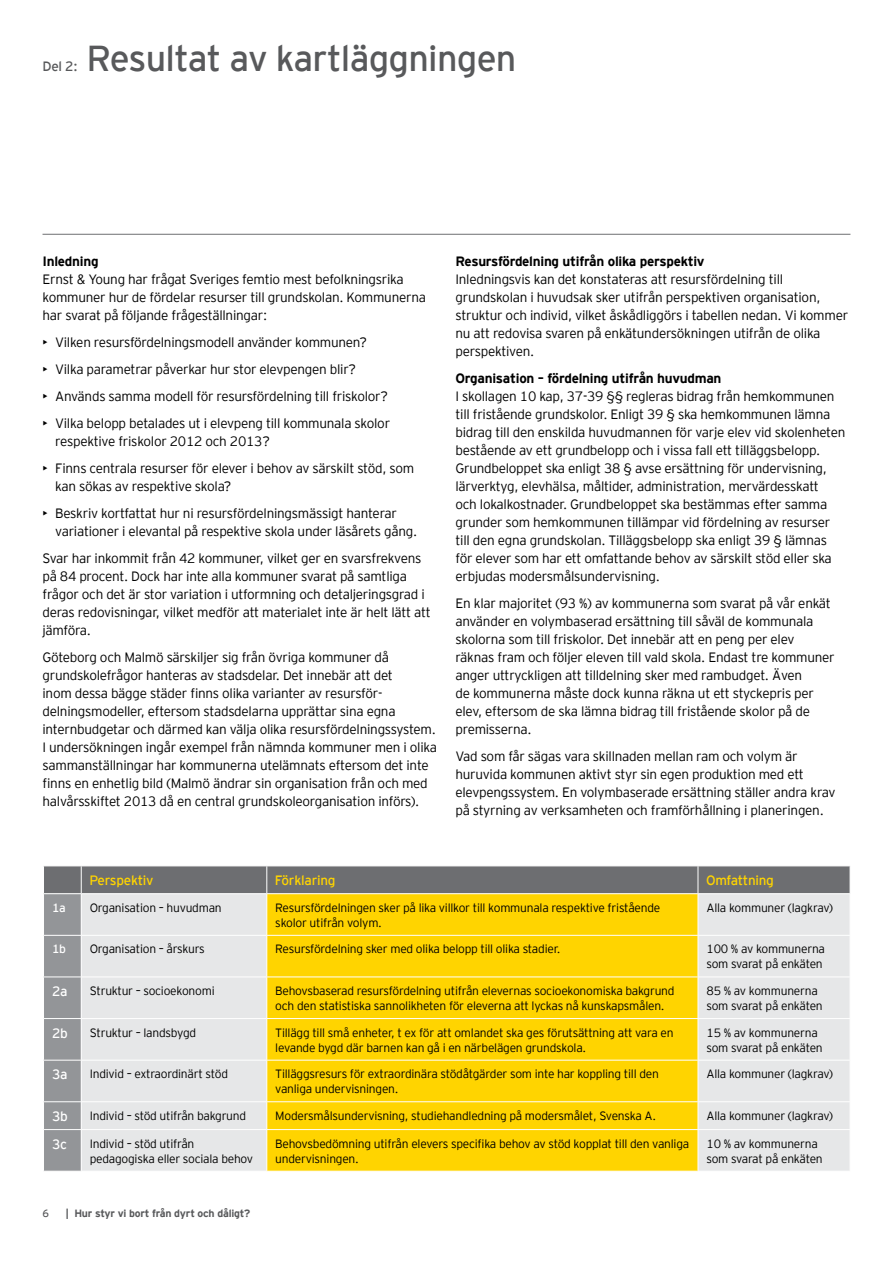
<style>
.page{position:relative;width:893px;height:1263px;background:#fff}
.page>*{position:absolute;margin:0;border:0;box-sizing:border-box;transform-origin:0 0}
.t1{font:36px "EY Interstate";letter-spacing:-.02em;color:#58595b}
.t2{font:300 13.5px/18px "EY Interstate";letter-spacing:-.02em;color:#000}
.t3{font:700 13.5px "EY Interstate";letter-spacing:-.02em;color:#000}
.t4{font:13.5px "EY Interstate";letter-spacing:-.02em;color:#ffd400}
.t5{font:13.5px "EY Interstate";letter-spacing:-.02em;color:#fff}
.t6{font:13.5px "EY Interstate";color:#58595b}
.t7{font:300 12px/15px "EY Interstate";letter-spacing:-.02em;color:#000}
.t8{font:12px "EY Interstate";color:#fff}
.t9{font:700 10.5px "EY Interstate";letter-spacing:-.02em;color:#58595b}
.t10{font:10.5px "EY Interstate";color:#58595b}
</style>
<div class="page">
<hr style="left:43px;top:234px;width:807px;height:1px;background:#6d6e71">
<svg style="left:43px;top:866px;width:807px;height:305px;background:#e4d06c"></svg>
<hr style="left:43px;top:893px;width:38px;height:1px;background:#fff">
<hr style="left:81px;top:893px;width:186px;height:1px;background:#fff">
<hr style="left:267px;top:893px;width:431px;height:1px;background:#fff">
<hr style="left:698px;top:893px;width:152px;height:1px;background:#fff">
<p class="t6" style="left:43px;top:57px;width:37px">Del 2:</p>
<h1 class="t1" style="left:86px;top:33px;width:432px">Resultat av kartläggningen</h1>
<p class="t3" style="left:43px;top:251px;width:58px">Inledning</p>
<p class="t2" style="left:43px;top:269px;width:385px">Ernst &amp; Young har frågat Sveriges femtio mest befolkningsrika kommuner hur de fördelar resurser till grundskolan. Kommunerna har svarat på följande frågeställningar:</p>
<p class="t2" style="left:43px;top:332px;width:326px">• Vilken resursfördelningsmodell använder kommunen?</p>
<p class="t2" style="left:43px;top:359px;width:315px">• Vilka parametrar påverkar hur stor elevpengen blir?</p>
<p class="t2" style="left:43px;top:386px;width:347px">• Används samma modell för resursfördelning till friskolor?</p>
<p class="t2" style="left:55px;top:413px;width:336px;text-indent:-13px">• Vilka belopp betalades ut i elevpeng till kommunala skolor respektive friskolor 2012 och 2013?</p>
<p class="t2" style="left:55px;top:458px;width:360px;text-indent:-13px">• Finns centrala resurser för elever i behov av särskilt stöd, som kan sökas av respektive skola?</p>
<p class="t2" style="left:55px;top:503px;width:363px;text-indent:-13px">• Beskriv kortfattat hur ni resursfördelningsmässigt hanterar variationer i elevantal på respektive skola under läsårets gång.</p>
<p class="t2" style="left:43px;top:548px;width:390px">Svar har inkommit från 42 kommuner, vilket ger en svarsfrekvens på 84 procent. Dock har inte alla kommuner svarat på samtliga frågor och det är stor variation i utformning och detaljeringsgrad i deras redovisningar, vilket medför att materialet inte är helt lätt att jämföra.</p>
<p class="t2" style="left:43px;top:647px;width:396px">Göteborg och Malmö särskiljer sig från övriga kommuner då grundskolefrågor hanteras av stadsdelar. Det innebär att det<br>inom dessa bägge städer finns olika varianter av resursför&shy;delningsmodeller, eftersom stadsdelarna upprättar sina egna internbudgetar och därmed kan välja olika resursfördelningssystem.<br>I undersökningen ingår exempel från nämnda kommuner men i olika sammanställningar har kommunerna utelämnats eftersom det inte finns en enhetlig bild (Malmö ändrar sin organisation från och med halvårsskiftet 2013 då en central grundskoleorganisation införs).</p>
<p class="t3" style="left:455px;top:251px;width:251px">Resursfördelning utifrån olika perspektiv</p>
<p class="t2" style="left:455px;top:269px;width:394px">Inledningsvis kan det konstateras att resursfördelning till grundskolan i huvudsak sker utifrån perspektiven organisation, struktur och individ, vilket åskådliggörs i tabellen nedan. Vi kommer nu att redovisa svaren på enkätundersökningen utifrån de olika perspektiven.</p>
<p class="t3" style="left:455px;top:368px;width:267px">Organisation – fördelning utifrån huvudman</p>
<p class="t2" style="left:455px;top:386px;width:391px">I skollagen 10 kap, 37-39 §§ regleras bidrag från hemkommunen till fristående grundskolor. Enligt 39 § ska hemkommunen lämna bidrag till den enskilda huvudmannen för varje elev vid skolenheten bestående av ett grundbelopp och i vissa fall ett tilläggsbelopp.<br>Grundbeloppet ska enligt 38 § avse ersättning för undervisning, lärverktyg, elevhälsa, måltider, administration, mervärdesskatt<br>och lokalkostnader. Grundbeloppet ska bestämmas efter samma grunder som hemkommunen tillämpar vid fördelning av resurser till den egna grundskolan. Tilläggsbelopp ska enligt 39 § lämnas för elever som har ett omfattande behov av särskilt stöd eller ska erbjudas modersmålsundervisning.</p>
<p class="t2" style="left:455px;top:593px;width:381px">En klar majoritet (93 %) av kommunerna som svarat på vår enkät använder en volymbaserad ersättning till såväl de kommunala skolorna som till friskolor. Det innebär att en peng per elev räknas fram och följer eleven till vald skola. Endast tre kommuner anger uttryckligen att tilldelning sker med rambudget. Även<br>de kommunerna måste dock kunna räkna ut ett styckepris per elev, eftersom de ska lämna bidrag till fristående skolor på de premisserna.</p>
<p class="t2" style="left:455px;top:746px;width:382px">Vad som får sägas vara skillnaden mellan ram och volym är huruvida kommunen aktivt styr sin egen produktion med ett elevpengssystem. En volymbaserade ersättning ställer andra krav på styrning av verksamheten och framförhållning i planeringen.</p>
<p class="t4" style="left:89px;top:871px;width:66px">Perspektiv</p>
<p class="t4" style="left:275px;top:871px;width:62px">Förklaring</p>
<p class="t4" style="left:706px;top:871px;width:69px">Omfattning</p>
<p class="t8" style="left:52px;top:899px;width:15px">1a</p>
<p class="t7" style="left:90px;top:899px;width:134px">Organisation – huvudman</p>
<p class="t7" style="left:275px;top:899px;width:386px">Resursfördelningen sker på lika villkor till kommunala respektive fristående skolor utifrån volym.</p>
<p class="t7" style="left:706px;top:899px;width:128px">Alla kommuner (lagkrav)</p>
<p class="t8" style="left:52px;top:941px;width:16px">1b</p>
<p class="t7" style="left:90px;top:941px;width:116px">Organisation – årskurs</p>
<p class="t7" style="left:275px;top:941px;width:287px">Resursfördelning sker med olika belopp till olika stadier.</p>
<p class="t7" style="left:706px;top:941px;width:120px">100 % av kommunerna som svarat på enkäten</p>
<p class="t5" style="left:52px;top:982px;width:17px">2a</p>
<p class="t7" style="left:90px;top:982px;width:126px">Struktur – socioekonomi</p>
<p class="t7" style="left:275px;top:982px;width:401px">Behovsbaserad resursfördelning utifrån elevernas socioekonomiska bakgrund och den statistiska sannolikheten för eleverna att lyckas nå kunskapsmålen.</p>
<p class="t7" style="left:706px;top:982px;width:118px">85 % av kommunerna som svarat på enkäten</p>
<p class="t5" style="left:52px;top:1023px;width:17px">2b</p>
<p class="t7" style="left:90px;top:1024px;width:108px">Struktur – landsbygd</p>
<p class="t7" style="left:275px;top:1024px;width:400px">Tillägg till små enheter, t ex för att omlandet ska ges förutsättning att vara en levande bygd där barnen kan gå i en närbelägen grundskola.</p>
<p class="t7" style="left:706px;top:1024px;width:118px">15 % av kommunerna som svarat på enkäten</p>
<p class="t5" style="left:52px;top:1065px;width:17px">3a</p>
<p class="t7" style="left:90px;top:1066px;width:140px">Individ – extraordinärt stöd</p>
<p class="t7" style="left:275px;top:1066px;width:385px">Tilläggsresurs för extraordinära stödåtgärder som inte har koppling till den vanliga undervisningen.</p>
<p class="t7" style="left:706px;top:1066px;width:128px">Alla kommuner (lagkrav)</p>
<p class="t5" style="left:52px;top:1107px;width:17px">3b</p>
<p class="t7" style="left:90px;top:1107px;width:158px">Individ – stöd utifrån bakgrund</p>
<p class="t7" style="left:275px;top:1107px;width:382px">Modersmålsundervisning, studiehandledning på modersmålet, Svenska A.</p>
<p class="t7" style="left:706px;top:1107px;width:128px">Alla kommuner (lagkrav)</p>
<p class="t5" style="left:52px;top:1134px;width:17px">3c</p>
<p class="t7" style="left:90px;top:1135px;width:165px">Individ – stöd utifrån pedagogiska eller sociala behov</p>
<p class="t7" style="left:275px;top:1135px;width:415px">Behovsbedömning utifrån elevers specifika behov av stöd kopplat till den vanliga undervisningen.</p>
<p class="t7" style="left:706px;top:1135px;width:118px">10 % av kommunerna som svarat på enkäten</p>
<p class="t10" style="left:43px;top:1206px;width:8px">6</p>
<p class="t9" style="left:66px;top:1206px;width:186px">| Hur styr vi bort från dyrt och dåligt?</p>
</div>
